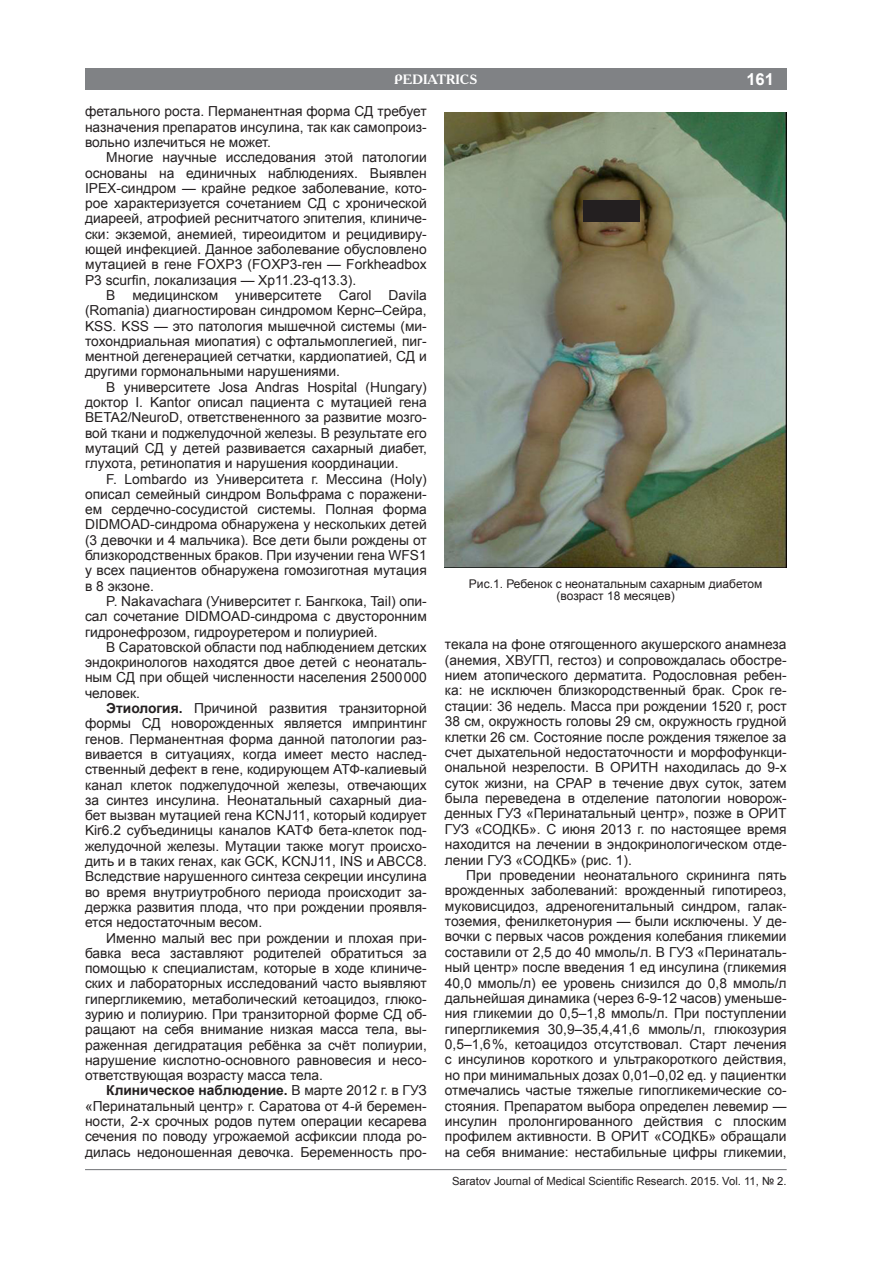
<style>
.page{position:relative;width:893px;height:1263px;background:#fff}
.page>*{position:absolute;margin:0;border:0;box-sizing:border-box;transform-origin:0 0}
.t1{font:700 16.5px "Arial";color:#fff}
.Основной_текст{font:13.8px/15.3px "Arial";color:#231f20;text-align:justify}
.t2{font:700 13.5px "Academy C";color:#fff}
.Подрисуночная{font:12px/12px "Arial";color:#231f20;text-align:center}
.t3{font:11.25px "Arial";color:#231f20}
.s1{font-weight:700}
</style>
<div class="page">
<hr style="left:85px;top:1169px;width:702px;height:1px;background:#808285">
<div style="left:85px;top:68px;width:702px;height:21px;background:#808285"></div>
<img style="left:445px;top:112px;width:342px;height:455px">
<div style="left:583px;top:201px;width:56px;height:21px;background:#231f20"></div>
<p class="t1" style="left:746px;top:68px;width:29px">161</p>
<p class="t2" style="left:394px;top:71px;width:85px">PEDIATRICS</p>
<p class="Основной_текст" style="left:85px;top:104px;width:343px">фетального роста. Перманентная форма СД требует назначения препаратов инсулина, так как самопроиз&shy;вольно излечиться не может.</p>
<p class="Основной_текст" style="left:85px;top:150px;width:343px;text-indent:21px">Многие научные исследования этой патологии основаны на единичных наблюдениях. Выявлен IPEX-синдром — крайне редкое заболевание, кото&shy;рое характеризуется сочетанием СД с хронической диареей, атрофией реснитчатого эпителия, клиниче&shy;ски: экземой, анемией, тиреоидитом и рецидивиру&shy;ющей инфекцией. Данное заболевание обусловлено мутацией в гене FOXP3 (FOXP3‑ген — Forkheadbox P3 scurfin, локализация — Xp11.23‑q13.3).</p>
<p class="Основной_текст" style="left:85px;top:288px;width:343px;text-indent:21px">В медицинском университете Сarol Davila (Romania) диагностирован синдромом Кернс–Сейра, KSS. KSS — это патология мышечной системы (ми&shy;тохондриальная миопатия) с офтальмоплегией, пиг&shy;ментной дегенерацией сетчатки, кардиопатией, СД и другими гормональными нарушениями.</p>
<p class="Основной_текст" style="left:85px;top:379px;width:343px;text-indent:21px">В университете Josa Andras Hospital (Hungary) доктор I. Kantor описал пациента с мутацией гена BETA2/NeuroD, ответствененного за развитие мозго&shy;вой ткани и поджелудочной железы. В результате его мутаций СД у детей развивается сахарный диабет, глухота, ретинопатия и нарушения координации.</p>
<p class="Основной_текст" style="left:85px;top:471px;width:343px;text-indent:21px">F. Lombardo из Университета г. Мессина (Holy) описал семейный синдром Вольфрама с поражени&shy;ем сердечно-сосудистой системы. Полная форма DIDMOAD-синдрома обнаружена у нескольких детей (3 девочки и 4 мальчика). Все дети были рождены от близкородственных браков. При изучении гена WFS1 у всех пациентов обнаружена гомозиготная мутация в 8 экзоне.</p>
<p class="Основной_текст" style="left:85px;top:593px;width:343px;text-indent:21px">P. Nakavachara (Университет г. Бангкока, Tail) опи&shy;сал сочетание DIDMOAD-синдрома с двусторонним гидронефрозом, гидроуретером и полиурией.</p>
<p class="Основной_текст" style="left:85px;top:639px;width:343px;text-indent:21px">В Саратовской области под наблюдением детских эндокринологов находятся двое детей c неонаталь&shy;ным СД при общей численности населения 2 500 000 человек.</p>
<p class="Основной_текст" style="left:85px;top:701px;width:343px;text-indent:21px"><span class="s1">Этиология.</span> Причиной развития транзиторной формы СД новорожденных является импринтинг генов. Перманентная форма данной патологии раз&shy;вивается в ситуациях, когда имеет место наслед&shy;ственный дефект в гене, кодирующем АТФ-калиевый канал клеток поджелудочной железы, отвечающих за синтез инсулина. Неонатальный сахарный диа&shy;бет вызван мутацией гена KCNJ11, который кодирует Kir6.2 субъединицы каналов KATФ бета-клеток под&shy;желудочной железы. Мутации также могут происхо&shy;дить и в таких генах, как GCK, KCNJ11, INS и ABCC8.<br>Вследствие нарушенного синтеза секреции инсулина во время внутриутробного периода происходит за&shy;держка развития плода, что при рождении проявля&shy;ется недостаточным весом.</p>
<p class="Основной_текст" style="left:85px;top:930px;width:343px;text-indent:21px">Именно малый вес при рождении и плохая при&shy;бавка веса заставляют родителей обратиться за помощью к специалистам, которые в ходе клиниче&shy;ских и лабораторных исследований часто выявляют гипергликемию, метаболический кетоацидоз, глюко&shy;зурию и полиурию. При транзиторной форме СД об&shy;ращают на себя внимание низкая масса тела, вы&shy;раженная дегидратация ребёнка за счёт полиурии, нарушение кислотно-основного равновесия и несо&shy;ответствующая возрасту масса тела.</p>
<p class="Основной_текст" style="left:85px;top:1083px;width:343px;text-indent:21px"><span class="s1">Клиническое наблюдение.</span> В марте 2012 г. в ГУЗ «Перинатальный центр» г. Саратова от 4‑й беремен&shy;ности, 2‑х срочных родов путем операции кесарева сечения по поводу угрожаемой асфиксии плода ро&shy;дилась недоношенная девочка. Беременность про-</p>
<p class="Подрисуночная" style="left:469px;top:577px;width:295px">Рис.1. Ребенок с неонатальным сахарным диабетом (возраст 18 месяцев)</p>
<p class="Основной_текст" style="left:445px;top:637px;width:343px">текала на фоне отягощенного акушерского анамнеза (анемия, ХВУГП, гестоз) и сопровождалась обостре&shy;нием атопического дерматита. Родословная ребен&shy;ка: не исключен близкородственный брак. Срок ге&shy;стации: 36 недель. Масса при рождении 1520 г, рост 38 см, окружность головы 29 см, окружность грудной клетки 26 см. Состояние после рождения тяжелое за счет дыхательной недостаточности и морфофункци&shy;ональной незрелости. В ОРИТН находилась до 9‑х суток жизни, на СРАР в течение двух суток, затем была переведена в отделение патологии новорож&shy;денных ГУЗ «Перинатальный центр», позже в ОРИТ ГУЗ «СОДКБ». С июня 2013 г. по настоящее время находится на лечении в эндокринологическом отде&shy;лении ГУЗ «СОДКБ» (рис. 1).</p>
<p class="Основной_текст" style="left:445px;top:868px;width:343px;text-indent:21px">При проведении неонатального скрининга пять врожденных заболеваний: врожденный гипотиреоз, муковисцидоз, адреногенитальный синдром, галак&shy;тоземия, фенилкетонурия — были исключены. У де&shy;вочки с первых часов рождения колебания гликемии составили от 2,5 до 40 ммоль/л. В ГУЗ «Перинаталь&shy;ный центр» после введения 1 ед инсулина (гликемия 40,0 ммоль/л) ее уровень снизился до 0,8 ммоль/л дальнейшая динамика (через 6‑9‑12 часов) уменьше&shy;ния гликемии до 0,5–1,8 ммоль/л. При поступлении гипергликемия 30,9–35,4,41,6 ммоль/л, глюкозурия 0,5–1,6 %, кетоацидоз отсутствовал. Старт лечения с инсулинов короткого и ультракороткого действия, но при минимальных дозах 0,01–0,02 ед. у пациентки отмечались частые тяжелые гипогликемические со&shy;стояния. Препаратом выбора определен левемир — инсулин пролонгированного действия с плоским профилем активности. В ОРИТ «СОДКБ» обращали на себя внимание: нестабильные цифры гликемии,</p>
<p class="t3" style="left:452px;top:1174px;width:336px">Saratov Journal of Medical Scientific Research. 2015. Vol. 11, № 2.</p>
</div>
